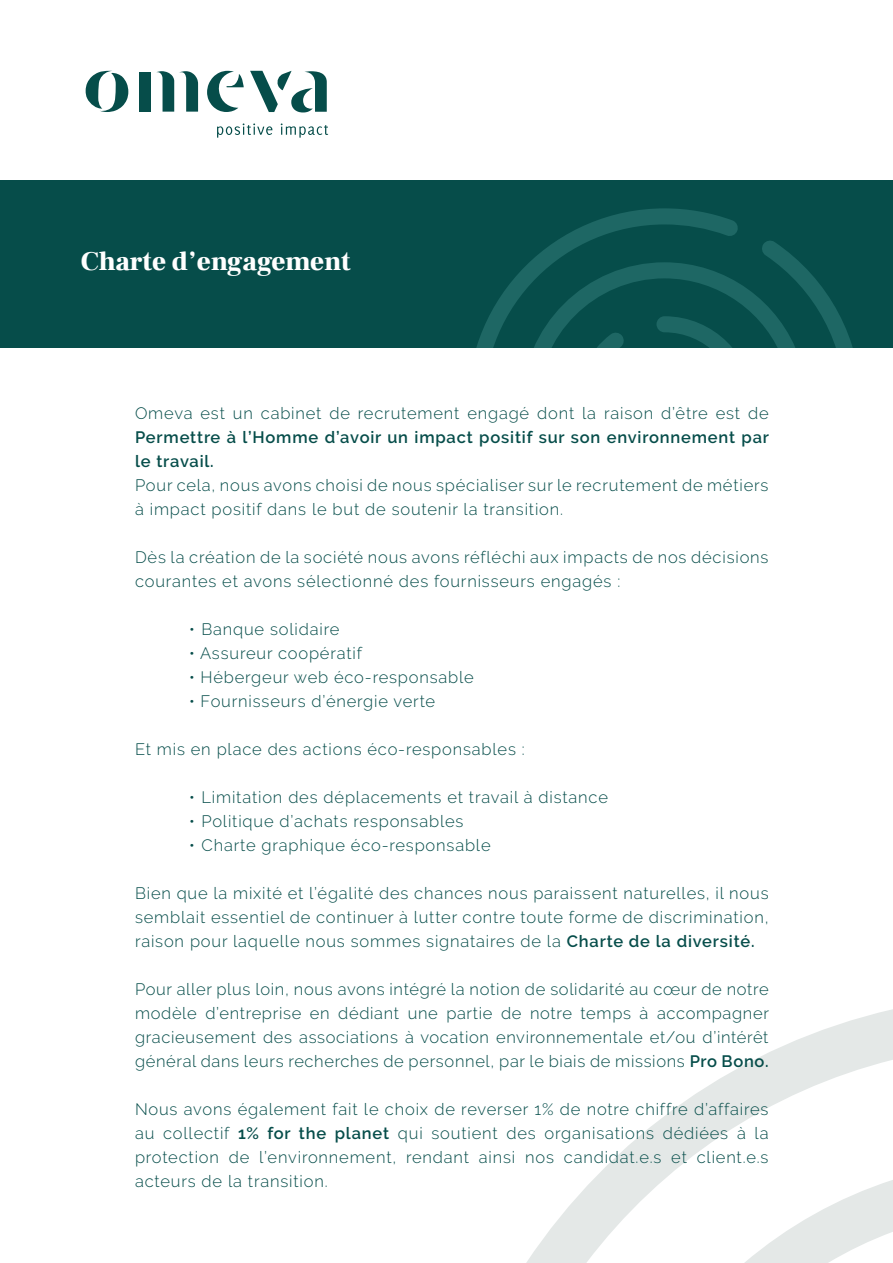
<style>
.page{position:relative;width:893px;height:1263px;background:#fff}
.page>*{position:absolute;margin:0;border:0;box-sizing:border-box;transform-origin:0 0}
.t1{font:900 27px "Frank Ruhl Libre";color:#fff}
.t2{font:300 16.5px/24px "Raleway";letter-spacing:.05em;color:#064d4a;text-align:justify}
.t3{font:600 16.5px/24px "Raleway";letter-spacing:.05em;color:#064d4a}
.s1{font-weight:600}
</style>
<div class="page">
<svg style="left:526px;top:1009px;width:367px;height:254px"></svg>
<svg style="left:744px;top:1180px;width:149px;height:83px"></svg>
<div style="left:0;top:181px;width:893px;height:167px;background:#064d4a"></div>
<svg style="left:476px;top:208px;width:377px;height:140px"></svg>
<svg style="left:207px;top:71px;width:37px;height:41px"></svg>
<div style="left:139px;top:72px;width:12px;height:40px;background:#064d4a"></div>
<svg style="left:156px;top:71px;width:42px;height:41px"></svg>
<svg style="left:86px;top:70px;width:42px;height:42px"></svg>
<svg style="left:217px;top:123px;width:55px;height:15px"></svg>
<svg style="left:281px;top:123px;width:47px;height:15px"></svg>
<svg style="left:250px;top:71px;width:77px;height:41px"></svg>
<h1 class="t1" style="left:81px;top:245px;width:271px">Charte d’engagement</h1>
<p class="t2" style="left:135px;top:401px;width:635px">Omeva est un cabinet de recrutement engagé dont la raison d’être est de</p>
<p class="t3" style="left:135px;top:425px;width:635px">Permettre à l’Homme d’avoir un impact positif sur son environnement par le travail.</p>
<p class="t2" style="left:135px;top:473px;width:635px">Pour cela, nous avons choisi de nous spécialiser sur le recrutement de métiers à impact positif dans le but de soutenir la transition.</p>
<p class="t2" style="left:135px;top:545px;width:635px">Dès la création de la société nous avons réfléchi aux impacts de nos décisions courantes et avons sélectionné des fournisseurs engagés :</p>
<p class="t2" style="left:189px;top:617px;width:152px">• Banque solidaire</p>
<p class="t2" style="left:189px;top:641px;width:174px">• Assureur coopératif</p>
<p class="t2" style="left:189px;top:665px;width:286px">• Hébergeur web éco-responsable</p>
<p class="t2" style="left:189px;top:689px;width:248px">• Fournisseurs d’énergie verte</p>
<p class="t2" style="left:135px;top:737px;width:391px">Et mis en place des actions éco-responsables :</p>
<p class="t2" style="left:189px;top:785px;width:420px">• Limitation des déplacements et travail à distance</p>
<p class="t2" style="left:189px;top:809px;width:276px">• Politique d’achats responsables</p>
<p class="t2" style="left:189px;top:833px;width:303px">• Charte graphique éco-responsable</p>
<p class="t2" style="left:135px;top:881px;width:635px">Bien que la mixité et l’égalité des chances nous paraissent naturelles, il nous semblait essentiel de continuer à lutter contre toute forme de discrimination, raison pour laquelle nous sommes signataires de la <span class="s1">Charte de la diversité.</span></p>
<p class="t2" style="left:135px;top:977px;width:635px">Pour aller plus loin, nous avons intégré la notion de solidarité au cœur de notre modèle d’entreprise en dédiant une partie de notre temps à accompagner gracieusement des associations à vocation environnementale et/ou d’intérêt général dans leurs recherches de personnel, par le biais de missions <span class="s1">Pro Bono.</span></p>
<p class="t2" style="left:135px;top:1097px;width:635px">Nous avons également fait le choix de reverser 1% de notre chiffre d’affaires au collectif <span class="s1">1% for the planet</span> qui soutient des organisations dédiées à la protection de l’environnement, rendant ainsi nos candidat.e.s et client.e.s acteurs de la transition.</p>
</div>
